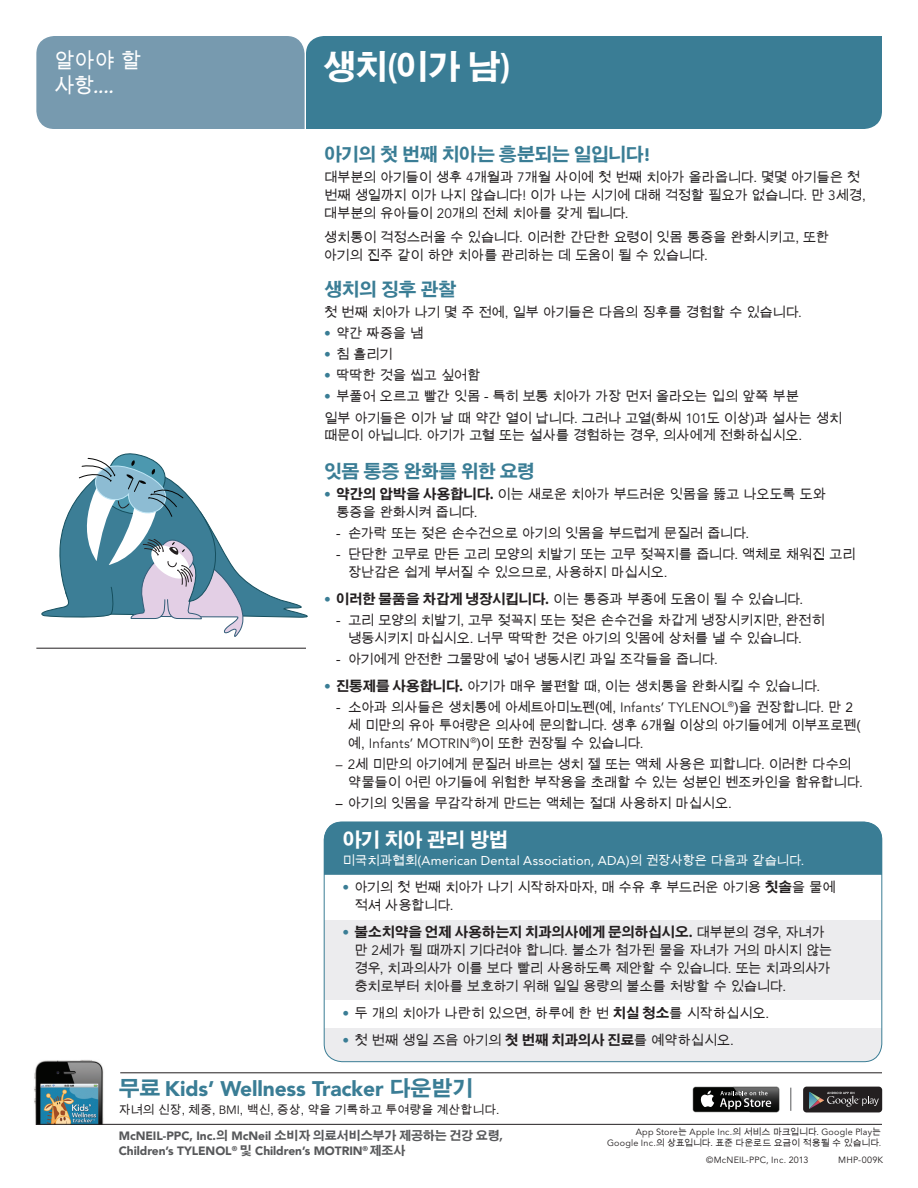
<style>
.page{position:relative;width:918px;height:1188px;background:#fff}
.page>*{position:absolute;margin:0;border:0;box-sizing:border-box;transform-origin:0 0}
.t1{font:700 33px "Adobe Gothic Std";color:#fff}
.t2{font:900 21px "Avenir";letter-spacing:-.005em;color:#3a7d95}
.t3{font:italic 500 21px "Avenir";color:#fff}
.t4{font:21px "Arial Unicode MS";color:#fff}
.t5{font:700 19.5px "Adobe Gothic Std";letter-spacing:-.03em;color:#fff}
.t6{font:700 18px "Adobe Gothic Std";letter-spacing:-.03em;color:#3a7d95}
.t7{font:13.5px/18px "Arial Unicode MS";letter-spacing:-.025em;color:#231f20}
.t8{font:700 13.5px "Adobe Gothic Std";letter-spacing:-.01em;color:#231f20}
.t9{font:12.75px "Avenir";letter-spacing:.015em;color:#fff}
.t10{font:900 12px/14.4px "Avenir";letter-spacing:-.005em;color:#57585a}
.t11{font:12px "Arial Unicode MS";letter-spacing:-.005em;color:#231f20}
.t12{font:9px "Avenir";letter-spacing:.02em;color:#231f20}
.t13{font:9px "Arial Unicode MS";letter-spacing:-.02em;color:#231f20}
.s1{font-family:"Arial Unicode MS";font-weight:400;font-style:normal}
.s2{font-family:"Avenir";font-weight:900}
.s3{font-family:"Avenir"}
.s4{font-family:"Avenir";color:#3a7d95}
.s5{font-family:"Adobe Gothic Std";font-weight:700}
.s6{font-family:"Arial Unicode MS"}
.s7{font-family:"Avenir";font-weight:400;color:#3a7d95}
.s8{font-family:"Arial Unicode MS";font-weight:400}
</style>
<div class="page">
<img style="left:34px;top:1060px;width:70px;height:65px">
<hr style="left:120px;top:1073px;width:762px;height:1px;background:#231f20">
<hr style="left:36px;top:648px;width:270px;height:1px;background:#231f20">
<div style="left:306px;top:36px;width:576px;height:93px;background:#3a7d95"></div>
<div style="left:36px;top:36px;width:269px;height:93px;background:#779aaf"></div>
<hr style="left:36px;top:1124px;width:846px;height:1px;background:#231f20">
<div style="left:803px;top:1087px;width:79px;height:25px;background:#231f20;border-radius:3px"></div>
<svg style="left:809px;top:1092px;width:70px;height:17px"></svg>
<div style="left:693px;top:1087px;width:86px;height:25px;background:#040503;border-radius:2px"></div>
<svg style="left:700px;top:1091px;width:14px;height:16px"></svg>
<img style="left:734px;top:1087px;width:45px;height:25px">
<svg style="left:720px;top:1091px;width:51px;height:18px"></svg>
<svg style="left:791px;top:1088px;width:1px;height:23px"></svg>
<div style="left:324px;top:822px;width:558px;height:240px;background:#ececee;border-radius:18px"></div>
<div style="left:324px;top:822px;width:558px;height:53px;background:#3a7d95"></div>
<div style="left:324px;top:875px;width:558px;height:45px;background:#fff"></div>
<div style="left:324px;top:1001px;width:558px;height:27px;background:#fff"></div>
<div style="left:324px;top:822px;width:558px;height:240px;border:1px solid #3a7d95;border-radius:18px"></div>
<svg style="left:41px;top:453px;width:267px;height:184px"></svg>
<h2 class="t4" style="left:54px;top:45px;width:89px">알아야 할</h2>
<h2 class="t3" style="left:54px;top:73px;width:62px"><span class="s1">사항</span>....</h2>
<h1 class="t1" style="left:323px;top:47px;width:189px">생치(이가 남)</h1>
<h3 class="t6" style="left:324px;top:144px;width:329px">아기의 첫 번째 치아는 흥분되는 일입니다<span class="s2">!</span></h3>
<p class="t7" style="left:324px;top:168px;width:543px">대부분의 아기들이 생후 <span class="s3">4</span>개월과 <span class="s3">7</span>개월 사이에 첫 번째 치아가 올라옵니다. 몇몇 아기들은 첫 번째 생일까지 이가 나지 않습니다<span class="s3">!</span> 이가 나는 시기에 대해 걱정할 필요가 없습니다. 만 <span class="s3">3</span>세경, 대부분의 유아들이 <span class="s3">20</span>개의 전체 치아를 갖게 됩니다.</p>
<p class="t7" style="left:324px;top:228px;width:507px">생치통이 걱정스러울 수 있습니다. 이러한 간단한 요령이 잇몸 통증을 완화시키고, 또한 아기의 진주 같이 하얀 치아를 관리하는 데 도움이 될 수 있습니다.</p>
<h3 class="t6" style="left:324px;top:279px;width:134px">생치의 징후 관찰</h3>
<p class="t7" style="left:324px;top:303px;width:479px">첫 번째 치아가 나기 몇 주 전에, 일부 아기들은 다음의 징후를 경험할 수 있습니다<span class="s3">.</span></p>
<p class="t7" style="left:324px;top:324px;width:101px"><span class="s4">•</span> 약간 짜증을 냄</p>
<p class="t7" style="left:324px;top:345px;width:70px"><span class="s4">•</span> 침 흘리기</p>
<p class="t7" style="left:324px;top:366px;width:158px"><span class="s4">•</span> 딱딱한 것을 씹고 싶어함</p>
<p class="t7" style="left:324px;top:386px;width:520px;line-height:21px"><span class="s4">•</span> 부풀어 오르고 빨간 잇몸 - 특히 보통 치아가 가장 먼저 올라오는 입의 앞쪽 부분<br>일부 아기들은 이가 날 때 약간 열이 납니다. 그러나 고열(화씨 <span class="s3">101</span>도 이상)과 설사는 생치</p>
<p class="t7" style="left:324px;top:426px;width:480px">때문이 아닙니다. 아기가 고혈 또는 설사를 경험하는 경우, 의사에게 전화하십시오.</p>
<h3 class="t6" style="left:324px;top:460px;width:212px">잇몸 통증 완화를 위한 요령</h3>
<p class="t7" style="left:336px;top:485px;width:492px;text-indent:-12px"><span class="s4">•</span> <span class="s5">약간의 압박을 사용합니다.</span> 이는 새로운 치아가 부드러운 잇몸을 뚫고 나오도록 도와 통증을 완화시켜 줍니다.</p>
<p class="t7" style="left:336px;top:524px;width:415px">- 손가락 또는 젖은 손수건으로 아기의 잇몸을 부드럽게 문질러 줍니다.</p>
<p class="t7" style="left:348px;top:545px;width:509px;text-indent:-12px">- 단단한 고무로 만든 고리 모양의 치발기 또는 고무 젖꼭지를 줍니다. 액체로 채워진 고리 장난감은 쉽게 부서질 수 있으므로, 사용하지 마십시오.</p>
<p class="t7" style="left:324px;top:590px;width:481px"><span class="s4">•</span> <span class="s5">이러한 물품을 차갑게 냉장시킵니다.</span> 이는 통증과 부종에 도움이 될 수 있습니다.</p>
<p class="t7" style="left:348px;top:611px;width:478px;text-indent:-12px">- 고리 모양의 치발기, 고무 젖꼭지 또는 젖은 손수건을 차갑게 냉장시키지만, 완전히 냉동시키지 마십시오. 너무 딱딱한 것은 아기의 잇몸에 상처를 낼 수 있습니다.</p>
<p class="t7" style="left:336px;top:650px;width:383px">- 아기에게 안전한 그물망에 넣어 냉동시킨 과일 조각들을 줍니다.</p>
<p class="t7" style="left:324px;top:677px;width:498px"><span class="s4">•</span> <span class="s5">진통제를 사용합니다</span><span class="s2">.</span> 아기가 매우 불편할 때, 이는 생치통을 완화시킬 수 있습니다.</p>
<p class="t7" style="left:348px;top:698px;width:514px;text-indent:-12px">- 소아과 의사들은 생치통에 아세트아미노펜(예, <span class="s3">Infants’ TYLENOL</span><sup>®</sup>)을 권장합니다. 만 <span class="s3">2 </span>세 미만의 유아 투여량은 의사에 문의합니다. 생후 <span class="s3">6</span>개월 이상의 아기들에게 이부프로펜( 예, <span class="s3">Infants’ MOTRIN</span><sup>®</sup>)이 또한 권장될 수 있습니다.</p>
<p class="t7" style="left:348px;top:755px;width:516px;text-indent:-12px"><span class="s3">– 2</span>세 미만의 아기에게 문질러 바르는 생치 젤 또는 액체 사용은 피합니다. 이러한 다수의 약물들이 어린 아기들에 위험한 부작용을 초래할 수 있는 성분인 벤조카인을 함유합니다.</p>
<p class="t7" style="left:336px;top:794px;width:397px">– 아기의 잇몸을 무감각하게 만드는 액체는 절대 사용하지 마십시오.</p>
<h3 class="t5" style="left:342px;top:829px;width:168px">아기 치아 관리 방법</h3>
<p class="t9" style="left:342px;top:854px;width:464px"><span class="s6">미국치과협회(</span>American Dental Association, ADA<span class="s6">)의 권장사항은 다음과 같습니다.</span></p>
<p class="t7" style="left:354px;top:878px;width:483px;text-indent:-12px"><span class="s4">•</span> 아기의 첫 번째 치아가 나기 시작하자마자, 매 수유 후 부드러운 아기용 <span class="s5">칫솔</span>을 물에 적셔 사용합니다.</p>
<p class="t8" style="left:342px;top:924px;width:484px"><span class="s7">•</span> 불소치약을 언제 사용하는지 치과의사에게 문의하십시오. <span class="s8">대부분의 경우, 자녀가</span></p>
<p class="t7" style="left:354px;top:941px;width:479px;text-align:justify">만 <span class="s3">2</span>세가 될 때까지 기다려야 합니다. 불소가 첨가된 물을 자녀가 거의 마시지 않는 경우, 치과의사가 이를 보다 빨리 사용하도록 제안할 수 있습니다. 또는 치과의사가 충치로부터 치아를 보호하기 위해 일일 용량의 불소를 처방할 수 있습니다.</p>
<p class="t7" style="left:342px;top:1004px;width:429px"><span class="s4">•</span> 두 개의 치아가 나란히 있으면, 하루에 한 번 <span class="s5">치실 청소</span>를 시작하십시오.</p>
<p class="t7" style="left:342px;top:1031px;width:393px"><span class="s4">•</span> 첫 번째 생일 즈음 아기의 <span class="s5">첫 번째 치과의사 진료</span>를 예약하십시오.</p>
<h2 class="t2" style="left:119px;top:1076px;width:356px"><span class="s5">무료</span> Kids’ Wellness Tracker <span class="s5">다운받기</span></h2>
<p class="t11" style="left:119px;top:1101px;width:382px">자녀의 신장, 체중, <span class="s3">BMI</span>, 백신, 증상, 약을 기록하고 투여량을 계산합니다.</p>
<p class="t10" style="left:119px;top:1129px;width:386px">McNEIL-PPC, Inc.<span class="s5">의</span> McNeil <span class="s5">소비자 의료서비스부가 제공하는 건강 요령,<br></span>Children’s TYLENOL<sup>®</sup> <span class="s5">및</span> Children’s MOTRIN<sup>®</sup> <span class="s5">제조사</span></p>
<p class="t12" style="left:636px;top:1127px;width:247px">App Store<span class="s6">는</span> Apple Inc.<span class="s6">의 서비스 마크입니다.</span> Google Play<span class="s6">는</span></p>
<p class="t13" style="left:607px;top:1136px;width:276px"><span class="s3">Google Inc.</span>의 상표입니다. 표준 다운로드 요금이 적용될 수 있습니다<span class="s3">.</span></p>
<p class="t12" style="left:706px;top:1155px;width:104px">©McNEIL-PPC, Inc. 2013</p>
<p class="t12" style="left:838px;top:1155px;width:47px">MHP-009K</p>
</div>
